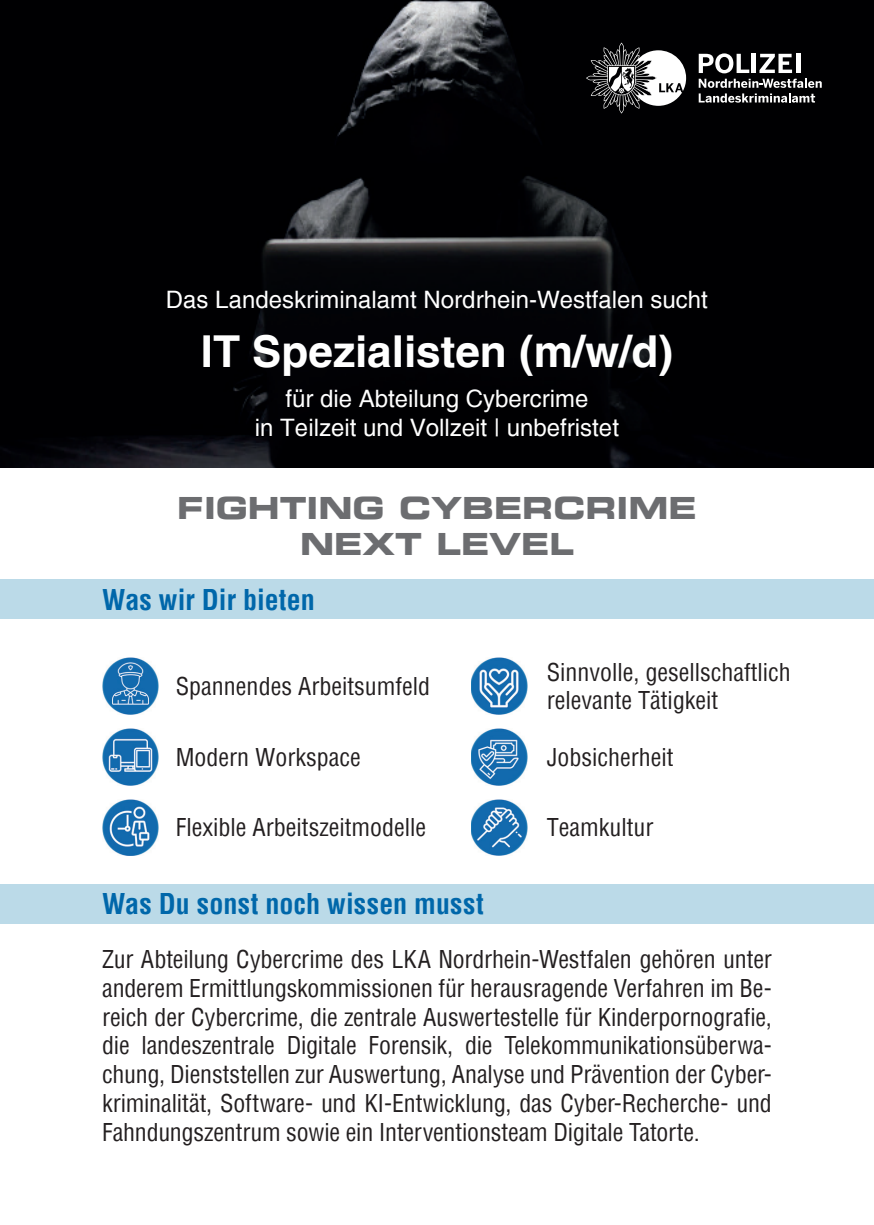
<style>
.page{position:relative;width:874px;height:1225px;background:#fff}
.page>*{position:absolute;margin:0;border:0;box-sizing:border-box;transform-origin:0 0}
.t1{font:700 44px "Helvetica";color:#fff}
.t2{font:30px/36px "Eurostile Bold Extended Two";color:#6c6d70;text-align:center}
.t3{font:700 condensed 28px "Helvetica";color:#0067aa}
.t4{font:condensed 24px/28.8px "Helvetica";color:#231f20;text-align:justify}
.t5{font:24px/28.8px "Helvetica";color:#fff;text-align:center}
</style>
<div class="page">
<img style="left:0;top:0;width:873px;height:467px">
<svg style="left:698px;top:53px;width:51px;height:20px"></svg>
<hr style="left:751px;top:54px;width:4px;height:19px;background:#fff">
<svg style="left:759px;top:54px;width:32px;height:19px"></svg>
<div style="left:795px;top:54px;width:5px;height:19px;background:#fff"></div>
<svg style="left:698px;top:79px;width:123px;height:24px"></svg>
<svg style="left:585px;top:43px;width:100px;height:71px"></svg>
<img style="left:102px;top:657px;width:57px;height:57px">
<img style="left:102px;top:799px;width:57px;height:57px">
<img style="left:471px;top:657px;width:56px;height:57px">
<img style="left:102px;top:728px;width:57px;height:57px">
<img style="left:471px;top:728px;width:56px;height:57px">
<img style="left:471px;top:799px;width:56px;height:57px">
<div style="left:0;top:579px;width:873px;height:40px;background:#bbdae8"></div>
<div style="left:0;top:884px;width:873px;height:39px;background:#bbdae8"></div>
<p class="t5" style="left:166px;top:286px;width:543px">Das Landeskriminalamt Nordrhein-Westfalen sucht</p>
<h1 class="t1" style="left:201px;top:324px;width:473px">IT Spezialisten (m/w/d)</h1>
<p class="t5" style="left:255px;top:384px;width:365px">für die Abteilung Cybercrime<br>in Teilzeit und Vollzeit | unbefristet</p>
<p class="t2" style="left:177px;top:489px;width:520px">FIGHTING CYBERCRIME<br>NEXT LEVEL</p>
<p class="t3" style="left:102px;top:581px;width:214px">Was wir Dir bieten</p>
<p class="t4" style="left:176px;top:671px;width:255px">Spannendes Arbeitsumfeld</p>
<p class="t4" style="left:546px;top:657px;width:245px">Sinnvolle, gesellschaftlich relevante Tätigkeit</p>
<p class="t4" style="left:176px;top:742px;width:186px">Modern Workspace</p>
<p class="t4" style="left:546px;top:742px;width:128px">Jobsicherheit</p>
<p class="t4" style="left:176px;top:813px;width:251px">Flexible Arbeitszeitmodelle</p>
<p class="t3" style="left:102px;top:885px;width:383px">Was Du sonst noch wissen musst</p>
<p class="t4" style="left:546px;top:813px;width:108px">Teamkultur</p>
<p class="t4" style="left:102px;top:944px;width:671px">Zur Abteilung Cybercrime des LKA Nordrhein-Westfalen gehören unter anderem Ermittlungskommissionen für herausragende Verfahren im Be&shy;reich der Cybercrime, die zentrale Auswertestelle für Kinderpornografie, die landeszentrale Digitale Forensik, die Telekommunikationsüberwa&shy;chung, Dienststellen zur Auswertung, Analyse und Prävention der Cyber&shy;kriminalität, Software- und KI-Entwicklung, das Cyber-Recherche- und Fahndungszentrum sowie ein Interventionsteam Digitale Tatorte.</p>
</div>
